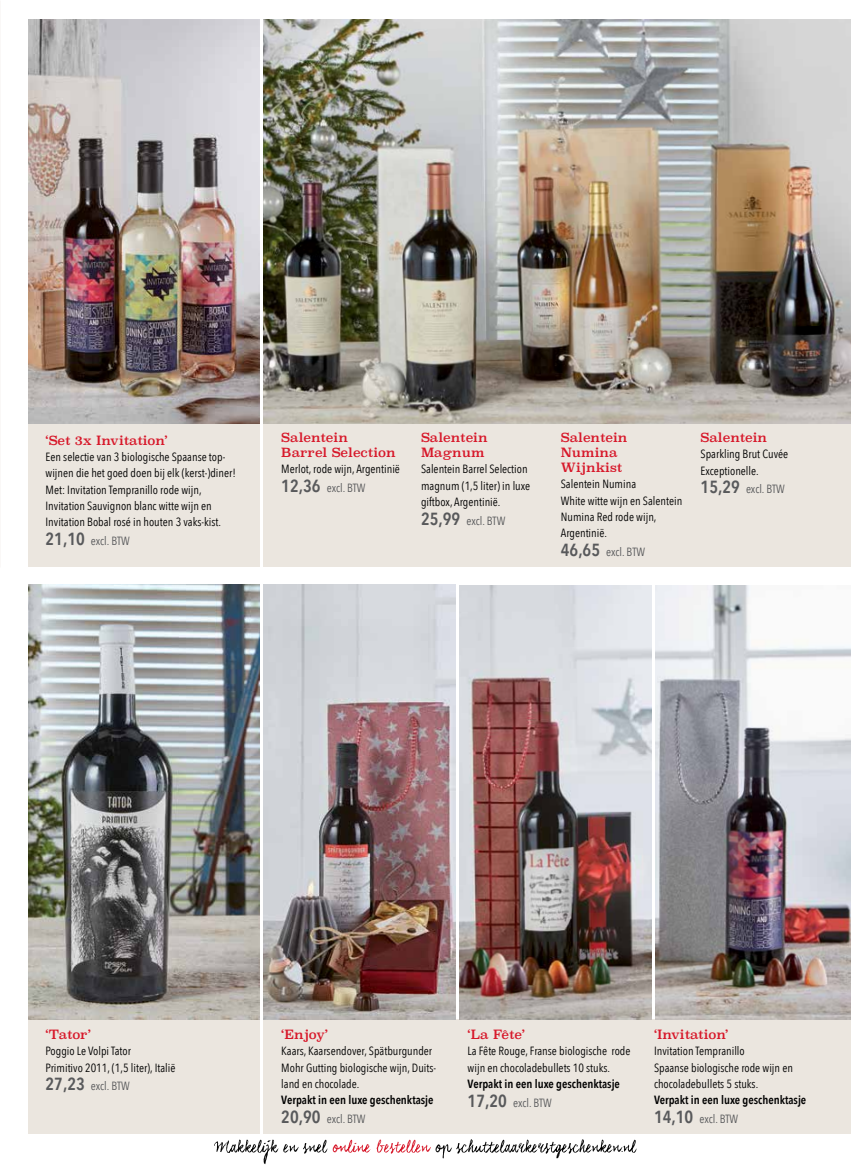
<style>
.page{position:relative;width:851px;height:1170px;background:#fff}
.page>*{position:absolute;margin:0;border:0;box-sizing:border-box;transform-origin:0 0}
.t1{font:12.5px/15px "Superclarendon";color:#d7182a}
.t2{font:11.88px/16.2px "Avenir Next Condensed";color:#000}
.t3{font:600 11.88px/18.8px "Avenir Next Condensed";color:#000}
.t4{font:11.88px "Avenir Next Condensed";color:#58595b}
.s1{font-weight:600;font-size:17.5px}
.s2{font-weight:600;font-size:17.5px;color:#58595b}
.s3{color:#58595b}
.s4{font-size:17.5px;color:#58595b}
.s5{font-weight:400;color:#58595b}
</style>
<div class="page">
<div style="left:28px;top:423px;width:232px;height:144px;background:#ebe6df"></div>
<div style="left:263px;top:423px;width:587px;height:144px;background:#ebe6df"></div>
<div style="left:263px;top:1019px;width:587px;height:114px;background:#ebe6df"></div>
<img style="left:263px;top:19px;width:587px;height:404px">
<img style="left:28px;top:19px;width:232px;height:404px">
<img style="left:263px;top:585px;width:192px;height:434px">
<img style="left:655px;top:585px;width:195px;height:434px">
<img style="left:459px;top:585px;width:192px;height:434px">
<svg style="left:214px;top:1139px;width:423px;height:24px"></svg>
<div style="left:28px;top:1019px;width:232px;height:114px;background:#ebe6df"></div>
<img style="left:28px;top:585px;width:232px;height:434px">
<p class="t1" style="left:46px;top:434px;width:123px">‘Set 3x Invitation’</p>
<p class="t2" style="left:46px;top:448px;width:192px">Een selectie van 3 biologische Spaanse top&shy;wijnen die het goed doen bij elk (kerst-)diner!<br>Met: Invitation Tempranillo rode wijn, Invitation Sauvignon blanc witte wijn en Invitation Bobal rosé in houten 3 vaks-kist.</p>
<p class="t4" style="left:46px;top:530px;width:86px"><span class="s1">21,10</span> excl. BTW</p>
<p class="t1" style="left:281px;top:431px;width:116px">Salentein<br>Barrel Selection</p>
<p class="t2" style="left:281px;top:459px;width:120px;line-height:18.8px">Merlot, rode wijn, Argentinië<br><span class="s2">12,36</span> <span class="s3">excl. BTW</span></p>
<p class="t1" style="left:421px;top:431px;width:68px">Salentein<br>Magnum</p>
<p class="t2" style="left:421px;top:460px;width:111px">Salentein Barrel Selection magnum (1,5 liter) in luxe giftbox, Argentinië.</p>
<p class="t4" style="left:421px;top:510px;width:86px"><span class="s1">25,99</span> excl. BTW</p>
<p class="t1" style="left:560px;top:431px;width:68px">Salentein<br>Numina<br>Wijnkist</p>
<p class="t2" style="left:560px;top:475px;width:123px">Salentein Numina<br>White witte wijn en Salentein<br>Numina Red rode wijn,<br>Argentinië.</p>
<p class="t4" style="left:560px;top:541px;width:86px"><span class="s1">46,65</span> excl. BTW</p>
<p class="t1" style="left:700px;top:431px;width:68px">Salentein</p>
<p class="t2" style="left:700px;top:445px;width:89px">Sparkling Brut Cuvée<br>Exceptionelle.</p>
<p class="t4" style="left:700px;top:479px;width:86px"><span class="s1">15,29</span> excl. BTW</p>
<p class="t1" style="left:46px;top:1027px;width:47px">‘Tator’</p>
<p class="t2" style="left:46px;top:1042px;width:131px">Poggio Le Volpi Tator<br>Primitivo 2011, (1,5 liter), Italië</p>
<p class="t4" style="left:46px;top:1075px;width:86px"><span class="s1">27,23</span> excl. BTW</p>
<p class="t1" style="left:281px;top:1027px;width:48px">‘Enjoy’</p>
<p class="t2" style="left:281px;top:1042px;width:156px">Kaars, Kaarsendover, Spätburgunder<br>Mohr Gutting biologische wijn, Duits&shy;land en chocolade.</p>
<p class="t3" style="left:281px;top:1090px;width:154px">Verpakt in een luxe geschenktasje<br><span class="s4">20,90</span> <span class="s5">excl. BTW</span></p>
<p class="t1" style="left:467px;top:1027px;width:59px">‘La Fête’</p>
<p class="t2" style="left:467px;top:1042px;width:164px">La Fête Rouge, Franse biologische rode wijn en chocoladebullets 10 stuks.</p>
<p class="t3" style="left:467px;top:1073px;width:154px">Verpakt in een luxe geschenktasje<br><span class="s4">17,20</span> <span class="s5">excl. BTW</span></p>
<p class="t1" style="left:654px;top:1027px;width:76px">‘Invitation’</p>
<p class="t2" style="left:654px;top:1042px;width:140px">Invitation Tempranillo<br>Spaanse biologische rode wijn en chocoladebullets 5 stuks.</p>
<p class="t3" style="left:654px;top:1090px;width:154px">Verpakt in een luxe geschenktasje<br><span class="s4">14,10</span> <span class="s5">excl. BTW</span></p>
</div>
